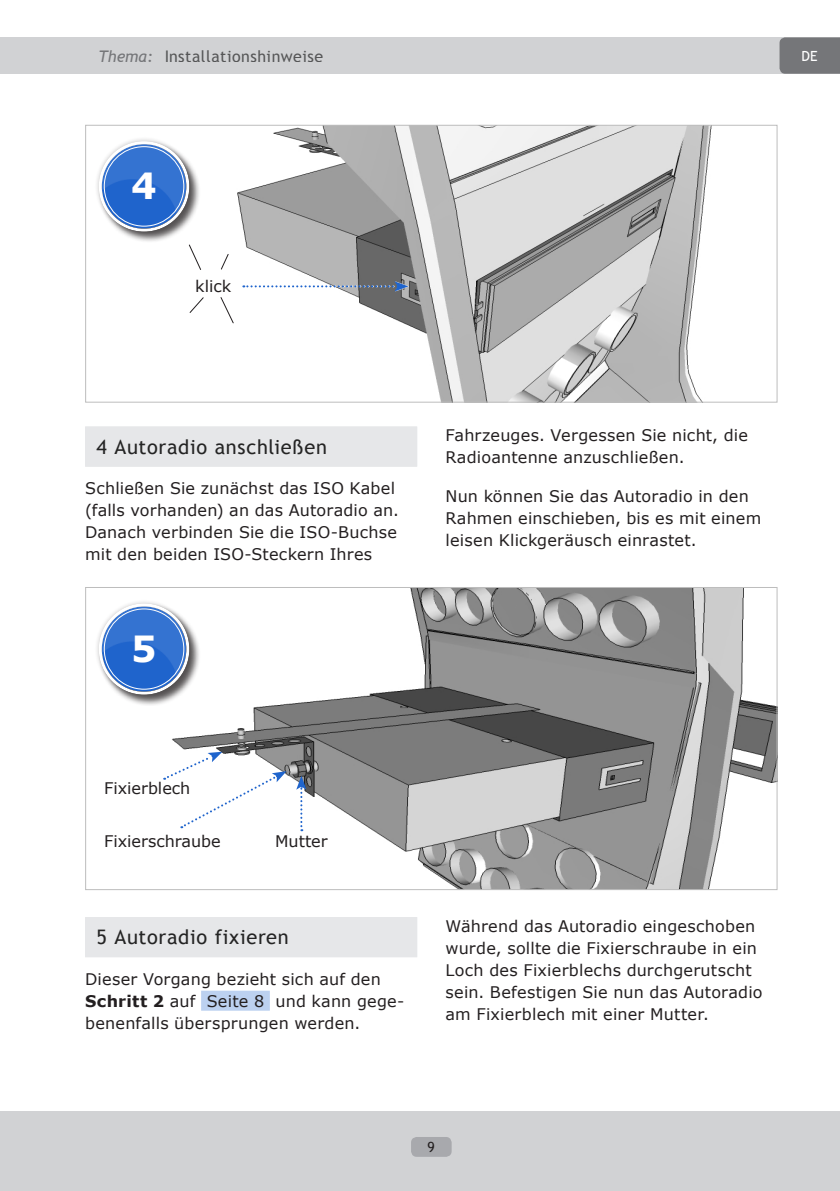
<style>
.page{position:relative;width:840px;height:1191px;background:#fff}
.page>*{position:absolute;margin:0;border:0;box-sizing:border-box;transform-origin:0 0}
.Headline_1{font:700 36px "Verdana";color:#fff}
.Thema-Unterthema-Übe{font:20px "Trebuchet MS";letter-spacing:.03em;color:#242424}
.Text-Absatz{font:16px/22px "Verdana";letter-spacing:.01em;color:#231f20}
.Text{font:16px "Verdana";color:#231f20}
.t1{font:16px "Trebuchet MS";letter-spacing:.03em;color:#000}
.t2{font:14px "Trebuchet MS";color:#fff}
.t3{font:14px "Trebuchet MS";color:#231f20}
.s1{font-style:italic;color:#757679}
.s2{font-weight:700}
</style>
<div class="page">
<div style="left:0;top:1111px;width:839px;height:80px;background:#d1d2d4"></div>
<div style="left:0;top:37px;width:839px;height:37px;background:#d1d2d4"></div>
<div style="left:411px;top:1137px;width:40px;height:19px;background:#a8a9ad;border-radius:6px"></div>
<svg style="left:779px;top:37px;width:60px;height:37px;background:#78797c"></svg>
<div style="left:85px;top:917px;width:332px;height:40px;background:#e6e7e9"></div>
<div style="left:201px;top:990px;width:69px;height:20px;background:#bcd1f0"></div>
<img style="left:163px;top:589px;width:612px;height:299px">
<div style="left:73px;top:578px;width:142px;height:142px;background:#fff;opacity:.1"></div>
<svg style="left:164px;top:751px;width:122px;height:77px"></svg>
<svg style="left:296px;top:775px;width:10px;height:56px"></svg>
<div style="left:85px;top:426px;width:332px;height:40px;background:#edeeef"></div>
<div style="left:85px;top:427px;width:332px;height:40px;background:#e6e7e9"></div>
<img style="left:237px;top:127px;width:475px;height:274px">
<div style="left:73px;top:117px;width:142px;height:140px;background:#fff;opacity:.1"></div>
<svg style="left:243px;top:281px;width:166px;height:10px"></svg>
<svg style="left:221px;top:254px;width:8px;height:16px"></svg>
<svg style="left:188px;top:244px;width:14px;height:26px"></svg>
<svg style="left:189px;top:297px;width:15px;height:16px"></svg>
<svg style="left:220px;top:297px;width:14px;height:27px"></svg>
<p class="t1" style="left:98px;top:47px;width:226px"><span class="s1">Thema:</span> Installationshinweise</p>
<p class="t2" style="left:801px;top:48px;width:18px">DE</p>
<p class="Headline_1" style="left:131px;top:161px;width:27px">4</p>
<p class="Text" style="left:195px;top:275px;width:38px">klick</p>
<p class="Thema-Unterthema-Übe" style="left:96px;top:435px;width:232px">4 Autoradio anschließen</p>
<p class="Text-Absatz" style="left:85px;top:477px;width:315px">Schließen Sie zunächst das ISO Kabel (falls vorhanden) an das Autoradio an.<br>Danach verbinden Sie die ISO-Buchse mit den beiden ISO-Steckern Ihres</p>
<p class="Headline_1" style="left:131px;top:623px;width:27px">5</p>
<p class="Text-Absatz" style="left:445px;top:424px;width:304px">Fahrzeuges. Vergessen Sie nicht, die<br>Radioantenne anzuschließen.</p>
<p class="Text-Absatz" style="left:445px;top:485px;width:317px">Nun können Sie das Autoradio in den<br>Rahmen einschieben, bis es mit einem leisen Klickgeräusch einrastet.</p>
<p class="Text" style="left:104px;top:777px;width:88px">Fixierblech</p>
<p class="Text" style="left:104px;top:830px;width:118px">Fixierschraube</p>
<p class="Text" style="left:275px;top:830px;width:54px">Mutter</p>
<p class="Thema-Unterthema-Übe" style="left:96px;top:925px;width:194px">5 Autoradio fixieren</p>
<p class="Text-Absatz" style="left:85px;top:967px;width:320px">Dieser Vorgang bezieht sich auf den<br><span class="s2">Schritt 2</span> auf Seite 8 und kann gege&shy;benenfalls übersprungen werden.</p>
<p class="Text-Absatz" style="left:445px;top:914px;width:318px">Während das Autoradio eingeschoben wurde, sollte die Fixierschraube in ein Loch des Fixierblechs durchgerutscht sein. Befestigen Sie nun das Autoradio am Fixierblech mit einer Mutter.</p>
<p class="t3" style="left:427px;top:1138px;width:9px">9</p>
</div>
